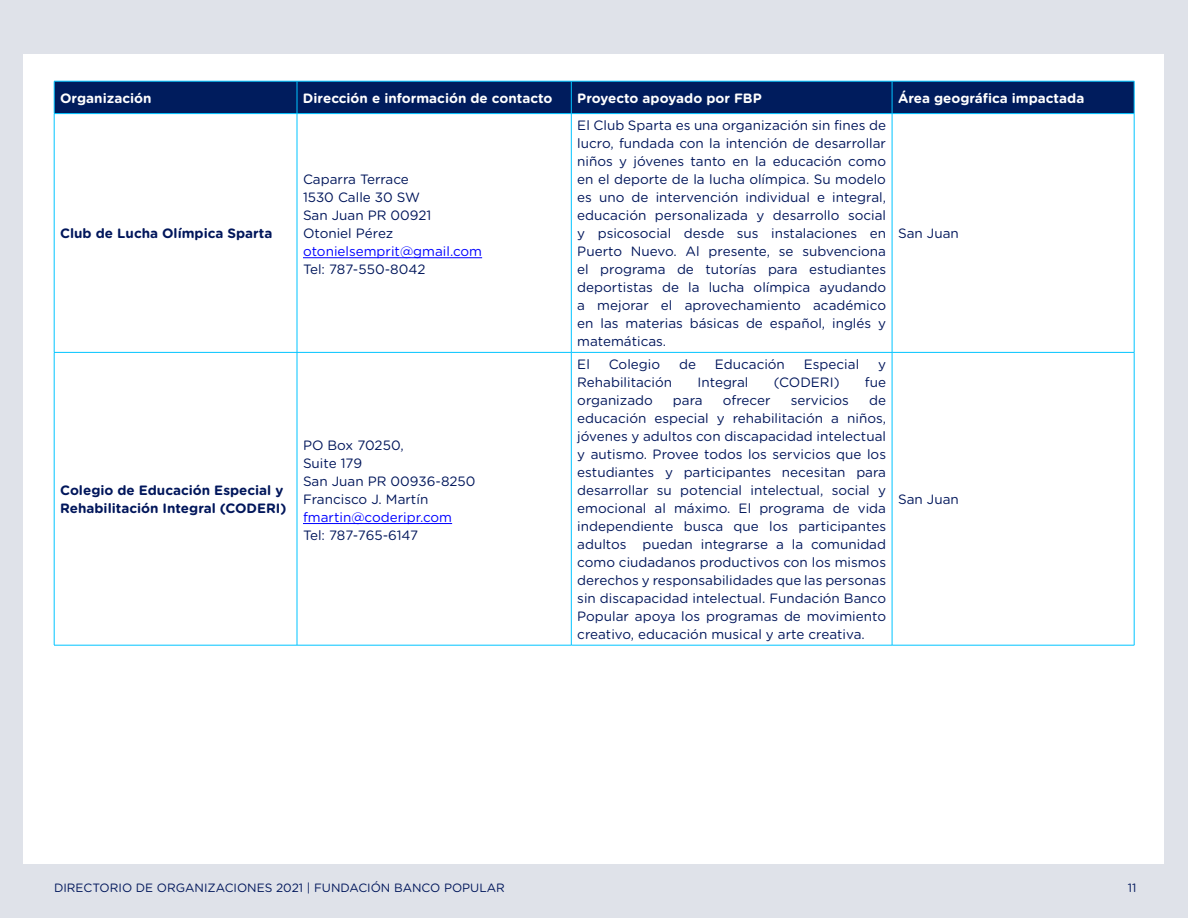
<style>
.page{position:relative;width:1188px;height:918px;background:#dfe2e9}
.page>*{position:absolute;margin:0;border:0;box-sizing:border-box;transform-origin:0 0}
.t1{font:13.5px/18px "Gotham Rounded";color:#00165b}
.t2{font:700 13.5px "Gotham Rounded";color:#fff}
.t3{font:700 13.5px/18px "Gotham Rounded";color:#00165b}
.t4{font:13.5px "Gotham Rounded";color:#00f}
.t5{font:12px "Gotham Rounded";color:#00165b}
</style>
<div class="page">
<div style="left:24px;top:54px;width:1140px;height:810px;background:#fff"></div>
<div style="left:55px;top:82px;width:1079px;height:31px;background:#001c5d"></div>
<hr style="left:54px;top:81px;width:243px;height:1px;background:#00c4ff">
<hr style="left:54px;top:81px;width:1px;height:32px;background:#00c4ff">
<hr style="left:297px;top:81px;width:274px;height:1px;background:#00c4ff">
<hr style="left:297px;top:81px;width:1px;height:32px;background:#00c4ff">
<hr style="left:571px;top:81px;width:321px;height:1px;background:#00c4ff">
<hr style="left:571px;top:81px;width:1px;height:32px;background:#00c4ff">
<hr style="left:892px;top:81px;width:242px;height:1px;background:#00c4ff">
<hr style="left:892px;top:81px;width:1px;height:32px;background:#00c4ff">
<hr style="left:1134px;top:81px;width:1px;height:32px;background:#00c4ff">
<hr style="left:54px;top:113px;width:243px;height:1px;background:#00c4ff">
<hr style="left:297px;top:113px;width:274px;height:1px;background:#00c4ff">
<hr style="left:571px;top:113px;width:321px;height:1px;background:#00c4ff">
<hr style="left:892px;top:113px;width:242px;height:1px;background:#00c4ff">
<hr style="left:54px;top:645px;width:243px;height:1px;background:#00c4ff">
<hr style="left:297px;top:645px;width:274px;height:1px;background:#00c4ff">
<hr style="left:571px;top:645px;width:321px;height:1px;background:#00c4ff">
<hr style="left:892px;top:645px;width:242px;height:1px;background:#00c4ff">
<hr style="left:54px;top:114px;width:1px;height:238px;background:#00c4ff">
<hr style="left:297px;top:114px;width:1px;height:238px;background:#00c4ff">
<hr style="left:571px;top:114px;width:1px;height:238px;background:#00c4ff">
<hr style="left:892px;top:114px;width:1px;height:238px;background:#00c4ff">
<hr style="left:1134px;top:114px;width:1px;height:238px;background:#00c4ff">
<hr style="left:54px;top:352px;width:243px;height:1px;background:#00c4ff">
<hr style="left:54px;top:353px;width:1px;height:292px;background:#00c4ff">
<hr style="left:297px;top:352px;width:274px;height:1px;background:#00c4ff">
<hr style="left:297px;top:353px;width:1px;height:292px;background:#00c4ff">
<hr style="left:571px;top:352px;width:321px;height:1px;background:#00c4ff">
<hr style="left:571px;top:353px;width:1px;height:292px;background:#00c4ff">
<hr style="left:892px;top:352px;width:242px;height:1px;background:#00c4ff">
<hr style="left:892px;top:353px;width:1px;height:292px;background:#00c4ff">
<hr style="left:1134px;top:353px;width:1px;height:292px;background:#00c4ff">
<hr style="left:303px;top:257px;width:179px;height:1px;background:#00f">
<hr style="left:303px;top:523px;width:149px;height:1px;background:#00f">
<p class="t2" style="left:60px;top:88px;width:93px">Organización</p>
<p class="t2" style="left:303px;top:88px;width:251px">Dirección e información de contacto</p>
<p class="t2" style="left:577px;top:88px;width:186px">Proyecto apoyado por FBP</p>
<p class="t2" style="left:898px;top:88px;width:188px">Área geográfica impactada</p>
<p class="t3" style="left:60px;top:224px;width:214px">Club de Lucha Olímpica Sparta</p>
<p class="t1" style="left:303px;top:170px;width:130px">Caparra Terrace<br>1530 Calle 30 SW<br>San Juan PR 00921<br>Otoniel Pérez</p>
<p class="t4" style="left:303px;top:242px;width:181px">otonielsemprit@gmail.com</p>
<p class="t1" style="left:303px;top:260px;width:124px">Tel: 787-550-8042</p>
<p class="t3" style="left:60px;top:481px;width:228px">Colegio de Educación Especial y<br>Rehabilitación Integral (CODERI)</p>
<p class="t1" style="left:303px;top:436px;width:174px">PO Box 70250,<br>Suite 179<br>San Juan PR 00936-8250<br>Francisco J. Martín</p>
<p class="t4" style="left:303px;top:508px;width:151px">fmartin@coderipr.com</p>
<p class="t1" style="left:303px;top:526px;width:117px">Tel: 787-765-6147</p>
<p class="t1" style="left:577px;top:116px;width:310px;text-align:justify">El Club Sparta es una organización sin fines de lucro, fundada con la intención de desarrollar niños y jóvenes tanto en la educación como en el deporte de la lucha olímpica. Su modelo es uno de intervención individual e integral, educación personalizada y desarrollo social y psicosocial desde sus instalaciones en Puerto Nuevo. Al presente, se subvenciona el programa de tutorías para estudiantes deportistas de la lucha olímpica ayudando a mejorar el aprovechamiento académico en las materias básicas de español, inglés y matemáticas.</p>
<p class="t1" style="left:577px;top:355px;width:14px">El</p>
<p class="t1" style="left:609px;top:355px;width:53px">Colegio</p>
<p class="t1" style="left:679px;top:355px;width:18px">de</p>
<p class="t1" style="left:715px;top:355px;width:72px">Educación</p>
<p class="t1" style="left:804px;top:355px;width:57px">Especial</p>
<p class="t1" style="left:878px;top:355px;width:9px">y</p>
<p class="t1" style="left:577px;top:373px;width:96px">Rehabilitación</p>
<p class="t1" style="left:698px;top:373px;width:52px">Integral</p>
<p class="t1" style="left:774px;top:373px;width:67px">(CODERI)</p>
<p class="t1" style="left:865px;top:373px;width:23px">fue</p>
<p class="t1" style="left:577px;top:391px;width:77px">organizado</p>
<p class="t1" style="left:673px;top:391px;width:31px">para</p>
<p class="t1" style="left:723px;top:391px;width:49px">ofrecer</p>
<p class="t1" style="left:791px;top:391px;width:60px">servicios</p>
<p class="t1" style="left:577px;top:391px;width:310px;text-align:justify;text-indent:292px">de educación especial y rehabilitación a niños, jóvenes y adultos con discapacidad intelectual y autismo. Provee todos los servicios que los estudiantes y participantes necesitan para desarrollar su potencial intelectual, social y emocional al máximo. El programa de vida independiente busca que los participantes adultos puedan integrarse a la comunidad como ciudadanos productivos con los mismos derechos y responsabilidades que las personas sin discapacidad intelectual. Fundación Banco Popular apoya los programas de movimiento creativo, educación musical y arte creativa.</p>
<p class="t1" style="left:898px;top:224px;width:62px">San Juan</p>
<p class="t1" style="left:898px;top:490px;width:62px">San Juan</p>
<p class="t5" style="left:54px;top:879px;width:452px">DIRECTORIO DE ORGANIZACIONES 2021 | FUNDACIÓN BANCO POPULAR</p>
<p class="t5" style="left:1128px;top:879px;width:10px">11</p>
</div>
